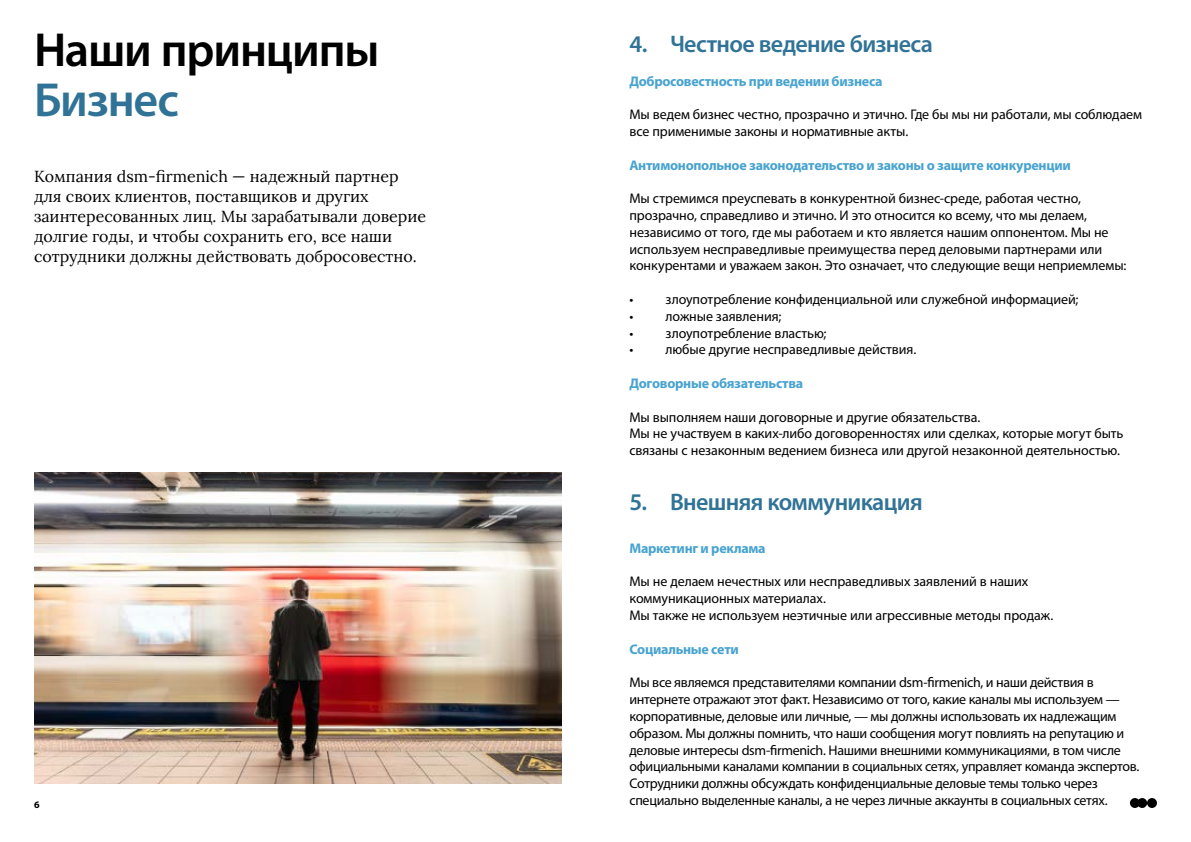
<style>
.page{position:relative;width:1191px;height:842px;background:#fff}
.page>*{position:absolute;margin:0;border:0;box-sizing:border-box;transform-origin:0 0}
.t1{font:600 48px "Myriad Pro";letter-spacing:-.025em;color:#000}
.t2{font:600 48px "Myriad Pro";letter-spacing:-.025em;color:#307396}
.t3{font:600 24px "Myriad Pro";letter-spacing:-.025em;color:#307396}
.t4{font:16px/20px "Lora";color:#000}
.t5{font:14px/16.8px "Myriad Pro";letter-spacing:-.01em;color:#000}
.t6{font:700 14px "Myriad Pro";letter-spacing:-.02em;color:#47a3cf}
.t7{font:700 10px "Myriad Pro";color:#000}
</style>
<div class="page">
<svg style="left:1130px;top:798px;width:27px;height:10px"></svg>
<img style="left:34px;top:472px;width:527px;height:311px">
<h1 class="t1" style="left:34px;top:20px;width:347px">Наши принципы</h1>
<h1 class="t2" style="left:34px;top:70px;width:146px">Бизнес</h1>
<p class="t4" style="left:34px;top:166px;width:393px">Компания dsm-firmenich — надежный партнер для своих клиентов, поставщиков и других заинтересованных лиц. Мы зарабатывали доверие долгие годы, и чтобы сохранить его, все наши сотрудники должны действовать добросовестно.</p>
<p class="t7" style="left:34px;top:798px;width:7px">6</p>
<h2 class="t3" style="left:629px;top:29px;width:305px">4. Честное ведение бизнеса</h2>
<p class="t6" style="left:629px;top:72px;width:254px">Добросовестность при ведении бизнеса</p>
<p class="t5" style="left:629px;top:106px;width:514px">Мы ведем бизнес честно, прозрачно и этично. Где бы мы ни работали, мы соблюдаем все применимые законы и нормативные акты.</p>
<p class="t6" style="left:629px;top:156px;width:443px">Антимонопольное законодательство и законы о защите конкуренции</p>
<p class="t5" style="left:629px;top:190px;width:498px">Мы стремимся преуспевать в конкурентной бизнес-среде, работая честно, прозрачно, справедливо и этично. И это относится ко всему, что мы делаем, независимо от того, где мы работаем и кто является нашим оппонентом. Мы не используем несправедливые преимущества перед деловыми партнерами или конкурентами и уважаем закон. Это означает, что следующие вещи неприемлемы:</p>
<p class="t5" style="left:629px;top:291px;width:450px">• злоупотребление конфиденциальной или служебной информацией;</p>
<p class="t5" style="left:629px;top:308px;width:153px">• ложные заявления;</p>
<p class="t5" style="left:629px;top:324px;width:198px">• злоупотребление властью;</p>
<p class="t5" style="left:629px;top:341px;width:288px">• любые другие несправедливые действия.</p>
<p class="t6" style="left:629px;top:374px;width:175px">Договорные обязательства</p>
<p class="t5" style="left:629px;top:408px;width:495px">Мы выполняем наши договорные и другие обязательства.<br>Мы не участвуем в каких-либо договоренностях или сделках, которые могут быть связаны с незаконным ведением бизнеса или другой незаконной деятельностью.</p>
<h2 class="t3" style="left:629px;top:487px;width:295px">5. Внешняя коммуникация</h2>
<p class="t6" style="left:629px;top:539px;width:138px">Маркетинг и реклама</p>
<p class="t5" style="left:629px;top:573px;width:425px">Мы не делаем нечестных или несправедливых заявлений в наших коммуникационных материалах.<br>Мы также не используем неэтичные или агрессивные методы продаж.</p>
<p class="t6" style="left:629px;top:640px;width:111px">Социальные сети</p>
<p class="t5" style="left:629px;top:674px;width:511px">Мы все являемся представителями компании dsm-firmenich, и наши действия в интернете отражают этот факт. Независимо от того, какие каналы мы используем — корпоративные, деловые или личные, — мы должны использовать их надлежащим образом. Мы должны помнить, что наши сообщения могут повлиять на репутацию и деловые интересы dsm-firmenich. Нашими внешними коммуникациями, в том числе официальными каналами компании в социальных сетях, управляет команда экспертов.<br>Сотрудники должны обсуждать конфиденциальные деловые темы только через специально выделенные каналы, а не через личные аккаунты в социальных сетях.</p>
</div>
